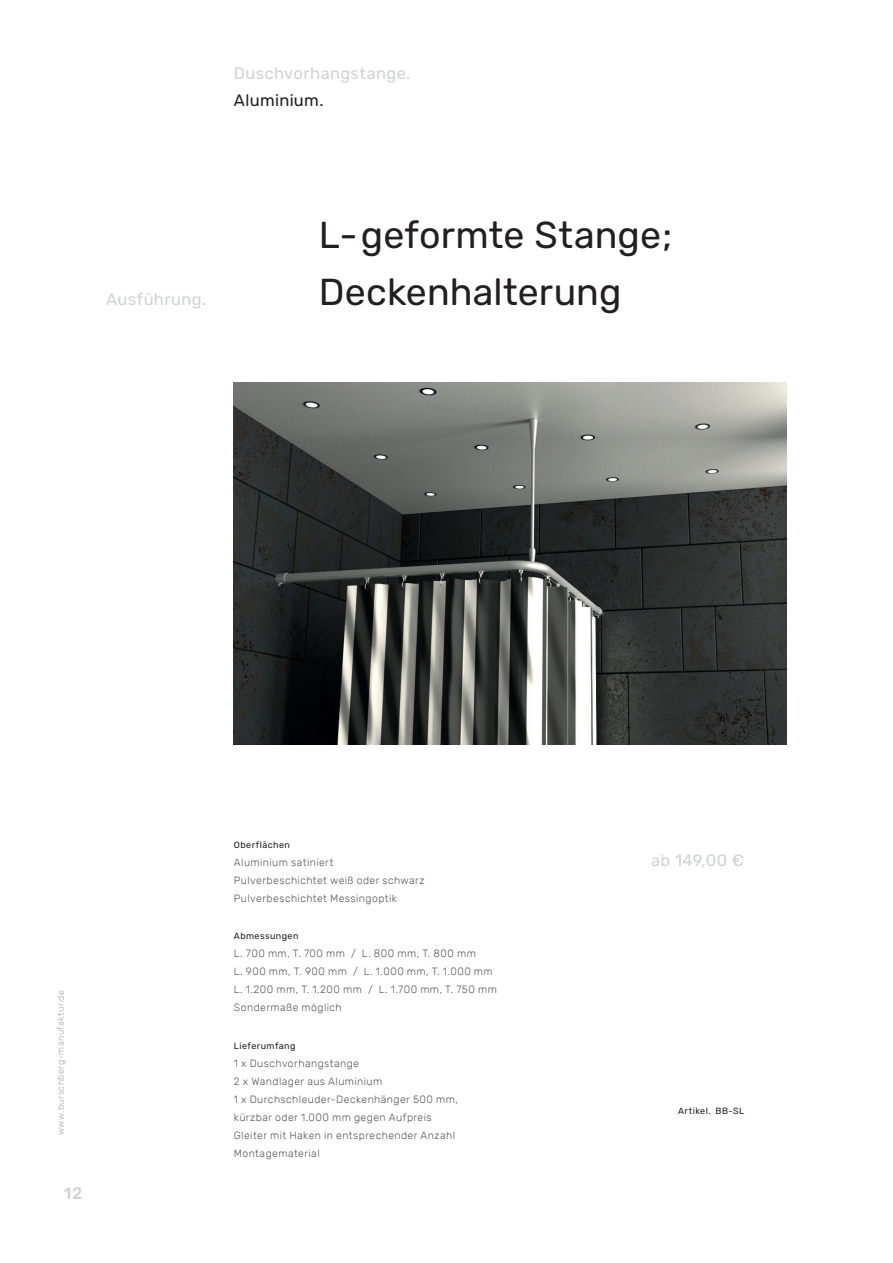
<style>
.page{position:relative;width:893px;height:1263px;background:#fff}
.page>*{position:absolute;margin:0;border:0;box-sizing:border-box;transform-origin:0 0}
.t1{font:37.5px "Rubik";letter-spacing:.005em;color:#231f20}
.t2{font:16.5px "Rubik";letter-spacing:.02em;color:#d1d2d4}
.t3{font:16.5px "Rubik";letter-spacing:.02em;color:#231f20}
.t4{font:500 16.5px "Rubik";color:#d1d2d4}
.t5{font:300 10.5px "Rubik";letter-spacing:.04em;color:#57585a}
.t6{font:9px "Rubik";letter-spacing:.045em;color:#231f20}
.t7{font:300 9px "Rubik";letter-spacing:.045em;color:#a8a9ad}
</style>
<div class="page">
<img style="left:234px;top:383px;width:553px;height:361px">
<p class="t2" style="left:234px;top:64px;width:178px">Duschvorhangstange.</p>
<p class="t3" style="left:234px;top:91px;width:91px">Aluminium.</p>
<p class="t2" style="left:106px;top:290px;width:101px">Ausführung.</p>
<p class="t1" style="left:319px;top:213px;width:355px">L-geformte Stange;</p>
<p class="t1" style="left:319px;top:270px;width:304px">Deckenhalterung</p>
<p class="t7" style="left:56px;top:1135px;width:147px;rotate:-90deg">www.burschberg-manufaktur.de</p>
<p class="t4" style="left:64px;top:1184px;width:20px">12</p>
<p class="t6" style="left:234px;top:839px;width:58px">Oberflächen</p>
<p class="t5" style="left:234px;top:856px;width:101px">Aluminium satiniert</p>
<p class="t5" style="left:234px;top:874px;width:192px">Pulverbeschichtet weiß oder schwarz</p>
<p class="t5" style="left:234px;top:892px;width:165px">Pulverbeschichtet Messingoptik</p>
<p class="t6" style="left:234px;top:931px;width:66px">Abmessungen</p>
<p class="t5" style="left:234px;top:948px;width:244px">L. 700 mm, T. 700 mm / L. 800 mm, T. 800 mm</p>
<p class="t5" style="left:234px;top:966px;width:260px">L. 900 mm, T. 900 mm / L. 1.000 mm, T. 1.000 mm</p>
<p class="t5" style="left:234px;top:984px;width:265px">L. 1.200 mm, T. 1.200 mm / L. 1.700 mm, T. 750 mm</p>
<p class="t5" style="left:234px;top:1002px;width:109px">Sondermaße möglich</p>
<p class="t6" style="left:234px;top:1040px;width:63px">Lieferumfang</p>
<p class="t5" style="left:234px;top:1057px;width:127px">1 x Duschvorhangstange</p>
<p class="t5" style="left:234px;top:1075px;width:150px">2 x Wandlager aus Aluminium</p>
<p class="t5" style="left:234px;top:1093px;width:226px">1 x Durchschleuder-Deckenhänger 500 mm,</p>
<p class="t5" style="left:234px;top:1111px;width:199px">kürzbar oder 1.000 mm gegen Aufpreis</p>
<p class="t5" style="left:234px;top:1129px;width:223px">Gleiter mit Haken in entsprechender Anzahl</p>
<p class="t5" style="left:234px;top:1147px;width:87px">Montagematerial</p>
<p class="t2" style="left:651px;top:850px;width:95px">ab 149,00 €</p>
<p class="t6" style="left:678px;top:1106px;width:68px">Artikel. BB-SL</p>
</div>
